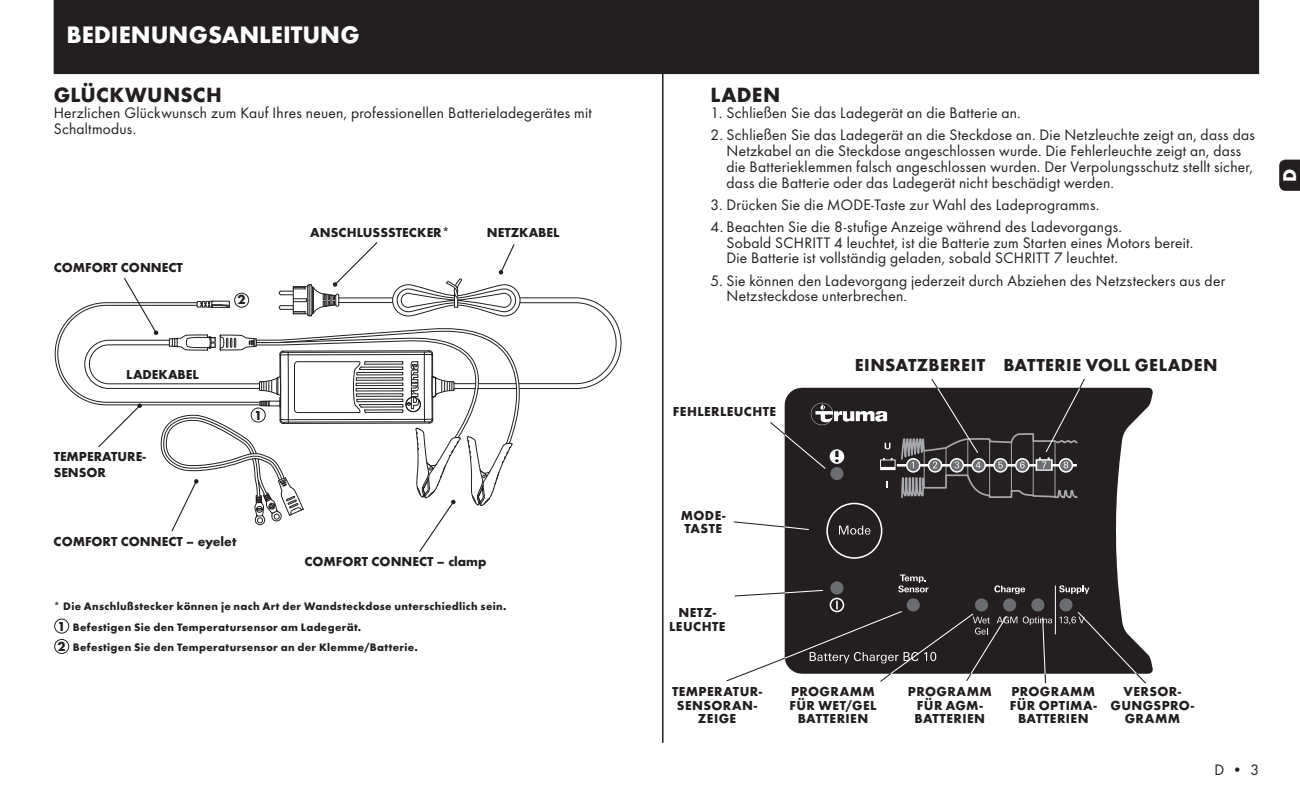
<style>
.page{position:relative;width:1300px;height:790px;background:#fff}
.page>*{position:absolute;margin:0;border:0;box-sizing:border-box;transform-origin:0 0}
.t1{font:700 24.75px "Futura";color:#fff}
.t2{font:700 21.38px "Futura";letter-spacing:.015em;color:#231f20}
.t3{font:700 19.12px "Futura";color:#fff}
.t4{font:700 18px "Futura";letter-spacing:.02em;color:#231f20}
.t5{font:15.75px/15.8px "Futura Boo";letter-spacing:.02em;color:#231f20}
.t6{font:700 13.5px/13.5px "Futura";letter-spacing:.02em;color:#231f20;text-align:center}
.t7{font:700 13.5px/15.8px "Futura";color:#231f20}
.t8{font:700 11.25px/20.2px "Futura";letter-spacing:.03em;color:#231f20}
</style>
<div class="page">
<svg style="left:1279px;top:160px;width:21px;height:31px"></svg>
<hr style="left:662px;top:47px;width:1px;height:695px;background:#231f20">
<svg style="left:55px;top:242px;width:566px;height:310px"></svg>
<div style="left:54px;top:0;width:1205px;height:74px;background:#231f20"></div>
<div style="left:54px;top:619px;width:15px;height:14px;border:1px solid #231f20;border-radius:50%"></div>
<div style="left:251px;top:408px;width:15px;height:14px;border:1px solid #231f20;border-radius:50%"></div>
<div style="left:54px;top:639px;width:15px;height:15px;border:1px solid #231f20;border-radius:50%"></div>
<div style="left:234px;top:293px;width:15px;height:14px;border:1px solid #231f20;border-radius:50%"></div>
<svg style="left:785px;top:388px;width:368px;height:285px;fill:#231f20"></svg>
<div style="left:1059px;top:598px;width:13px;height:13px;background:#6c6d70;border-radius:50%"></div>
<div style="left:826px;top:503px;width:56px;height:56px;border:2px solid #fff;border-radius:50%"></div>
<svg style="left:1059px;top:585px;width:30px;height:9px"></svg>
<svg style="left:839px;top:525px;width:31px;height:9px"></svg>
<hr style="left:1055px;top:585px;width:1px;height:49px;background:#fff">
<svg style="left:770px;top:378px;width:316px;height:127px"></svg>
<svg style="left:733px;top:521px;width:77px;height:9px"></svg>
<svg style="left:726px;top:574px;width:326px;height:109px"></svg>
<svg style="left:1059px;top:611px;width:88px;height:73px"></svg>
<h1 class="t1" style="left:66px;top:20px;width:295px">BEDIENUNGSANLEITUNG</h1>
<h2 class="t2" style="left:54px;top:82px;width:170px">GLÜCKWUNSCH</h2>
<p class="t5" style="left:54px;top:105px;width:540px">Herzlichen Glückwunsch zum Kauf Ihres neuen, professionellen Batterieladegerätes mit<br>Schaltmodus.</p>
<p class="t7" style="left:54px;top:260px;width:131px">COMFORT CONNECT</p>
<p class="t6" style="left:238px;top:293px;width:10px">2</p>
<p class="t7" style="left:126px;top:366px;width:74px">LADEKABEL</p>
<p class="t7" style="left:54px;top:448px;width:94px">TEMPERATURE-<br>SENSOR</p>
<p class="t6" style="left:254px;top:408px;width:10px">1</p>
<p class="t7" style="left:54px;top:534px;width:184px">COMFORT CONNECT – eyelet</p>
<p class="t7" style="left:310px;top:224px;width:141px">ANSCHLUSSSTECKER*</p>
<p class="t7" style="left:487px;top:224px;width:74px">NETZKABEL</p>
<p class="t7" style="left:304px;top:553px;width:184px">COMFORT CONNECT – clamp</p>
<p class="t8" style="left:73px;top:596px;width:435px;text-indent:-19px">* Die Anschlußstecker können je nach Art der Wandsteckdose unterschiedlich sein.<br>Befestigen Sie den Temperatursensor am Ladegerät.<br>Befestigen Sie den Temperatursensor an der Klemme/Batterie.</p>
<p class="t6" style="left:58px;top:619px;width:10px">1</p>
<p class="t6" style="left:58px;top:639px;width:10px">2</p>
<h2 class="t2" style="left:711px;top:82px;width:71px">LADEN</h2>
<p class="t5" style="left:711px;top:105px;width:312px">1. Schließen Sie das Ladegerät an die Batterie an.</p>
<p class="t5" style="left:726px;top:127px;width:530px;text-indent:-16px">2. Schließen Sie das Ladegerät an die Steckdose an. Die Netzleuchte zeigt an, dass das Netzkabel an die Steckdose angeschlossen wurde. Die Fehlerleuchte zeigt an, dass die Batterieklemmen falsch angeschlossen wurden. Der Verpolungsschutz stellt sicher, dass die Batterie oder das Ladegerät nicht beschädigt werden.</p>
<p class="t5" style="left:711px;top:196px;width:390px">3. Drücken Sie die MODE-Taste zur Wahl des Ladeprogramms.</p>
<p class="t5" style="left:726px;top:219px;width:468px;text-indent:-16px">4. Beachten Sie die 8-stufige Anzeige während des Ladevorgangs.<br>Sobald SCHRITT 4 leuchtet, ist die Batterie zum Starten eines Motors bereit.<br>Die Batterie ist vollständig geladen, sobald SCHRITT 7 leuchtet.</p>
<p class="t5" style="left:726px;top:272px;width:500px;text-indent:-16px">5. Sie können den Ladevorgang jederzeit durch Abziehen des Netzsteckers aus der<br>Netzsteckdose unterbrechen.</p>
<p class="t6" style="left:673px;top:405px;width:105px">FEHLERLEUCHTE</p>
<p class="t4" style="left:855px;top:353px;width:364px">EINSATZBEREIT BATTERIE VOLL GELADEN</p>
<p class="t3" style="left:1278px;top:182px;width:15px;rotate:-90deg">D</p>
<p class="t6" style="left:681px;top:508px;width:46px;text-align:left">MODE-<br>TASTE</p>
<p class="t6" style="left:669px;top:606px;width:58px">NETZ-<br>LEUCHTE</p>
<p class="t6" style="left:672px;top:684px;width:92px">TEMPERATUR-<br>SENSORAN-<br>ZEIGE</p>
<p class="t6" style="left:789px;top:684px;width:89px">PROGRAMM<br>FÜR WET/GEL<br>BATTERIEN</p>
<p class="t6" style="left:908px;top:684px;width:85px">PROGRAMM<br>FÜR AGM-<br>BATTERIEN</p>
<p class="t6" style="left:1010px;top:684px;width:89px">PROGRAMM<br>FÜR OPTIMA-<br>BATTERIEN</p>
<p class="t6" style="left:1110px;top:684px;width:85px">VERSOR-<br>GUNGSPRO-<br>GRAMM</p>
<p class="t5" style="left:1214px;top:761px;width:46px">D • 3</p>
</div>
